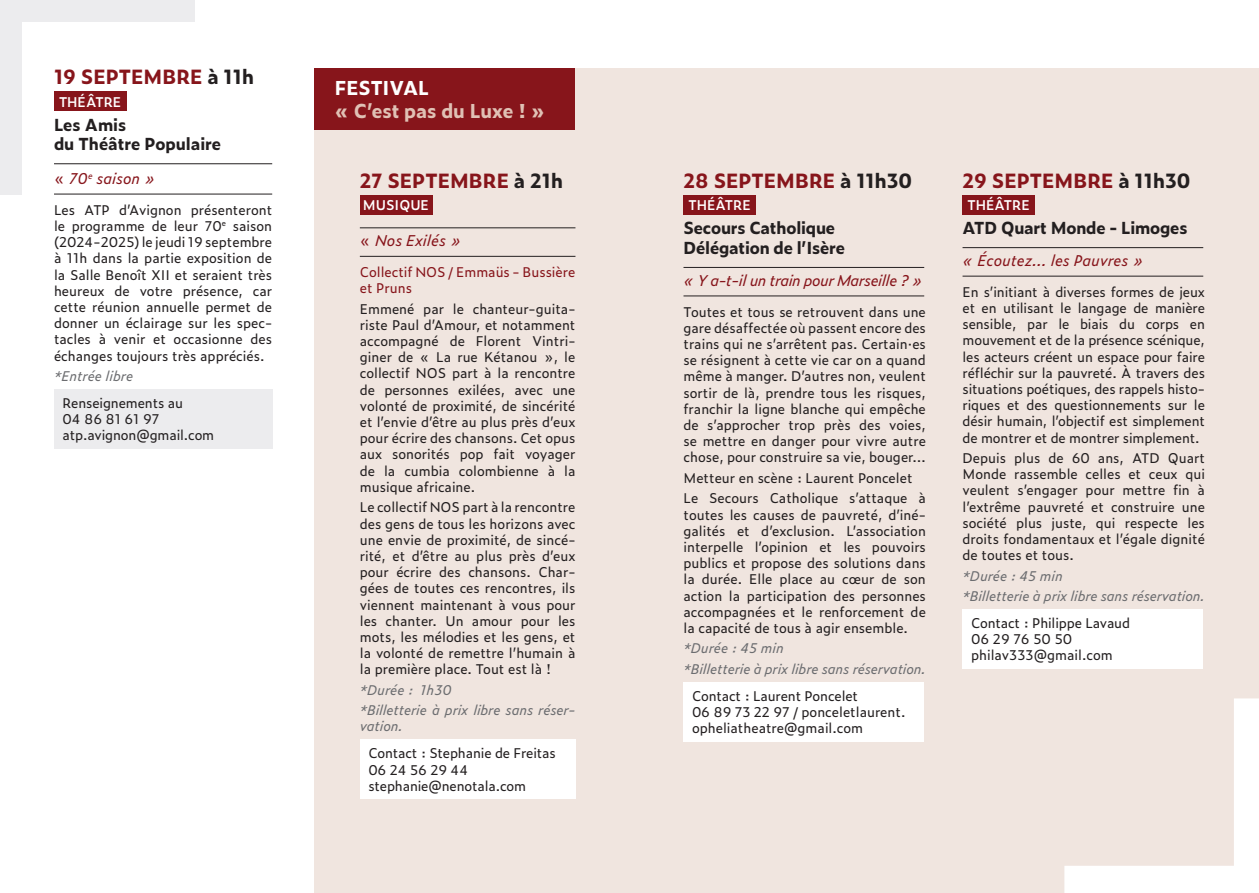
<style>
.page{position:relative;width:1259px;height:893px;background:#fff}
.page>*{position:absolute;margin:0;border:0;box-sizing:border-box;transform-origin:0 0}
.t1{font:700 19.5px "Zeitung Pro";color:#87151b}
.t2{font:700 19.05px/23px "Zeitung Pro";color:#e0c1b5}
.t3{font:700 16.5px/19.8px "Zeitung Pro";letter-spacing:-.01em;color:#231f20}
.t4{font:italic 15px "Zeitung Pro";color:#87151b}
.t5{font:italic 15px "Zeitung Pro";letter-spacing:-.03em;color:#87151b}
.t6{font:13.5px/16.2px "Zeitung Pro";color:#231f20;text-align:justify}
.t7{font:italic 13.5px/20.4px "Zeitung Pro";letter-spacing:-.01em;color:#6c6d70}
.t8{font:13.5px/16.2px "Zeitung Pro";color:#87151b}
.t9{font:600 13.5px "Zeitung Pro";color:#fff}
.s1{color:#231f20}
.s2{font-style:normal}
.s3{color:#fff}
</style>
<div class="page">
<div style="left:315px;top:69px;width:944px;height:824px;background:#f0e5df"></div>
<div style="left:0;top:0;width:195px;height:195px;background:#ececee"></div>
<div style="left:22px;top:22px;width:182px;height:182px;background:#fff"></div>
<div style="left:54px;top:92px;width:72px;height:19px;background:#87151b"></div>
<hr style="left:54px;top:163px;width:218px;height:1px;background:#231f20">
<hr style="left:54px;top:194px;width:218px;height:1px;background:#231f20">
<div style="left:54px;top:389px;width:218px;height:60px;background:#ececee"></div>
<div style="left:360px;top:195px;width:72px;height:20px;background:#87151b"></div>
<hr style="left:360px;top:228px;width:215px;height:1px;background:#231f20">
<hr style="left:360px;top:256px;width:215px;height:1px;background:#231f20">
<div style="left:360px;top:739px;width:215px;height:60px;background:#fff"></div>
<div style="left:683px;top:195px;width:73px;height:20px;background:#87151b"></div>
<hr style="left:683px;top:267px;width:241px;height:1px;background:#231f20">
<hr style="left:683px;top:296px;width:241px;height:1px;background:#231f20">
<div style="left:683px;top:682px;width:241px;height:60px;background:#fff"></div>
<div style="left:962px;top:195px;width:73px;height:20px;background:#87151b"></div>
<hr style="left:962px;top:247px;width:241px;height:1px;background:#231f20">
<hr style="left:962px;top:276px;width:241px;height:1px;background:#231f20">
<div style="left:962px;top:609px;width:241px;height:60px;background:#fff"></div>
<div style="left:315px;top:69px;width:260px;height:61px;background:#87151b"></div>
<svg style="left:1064px;top:698px;width:195px;height:195px"></svg>
<p class="t1" style="left:54px;top:61px;width:201px">19 SEPTEMBRE <span class="s1">à 11h</span></p>
<p class="t9" style="left:59px;top:91px;width:64px">THÉÂTRE</p>
<p class="t3" style="left:54px;top:114px;width:169px">Les Amis<br>du Théâtre Populaire</p>
<p class="t4" style="left:54px;top:167px;width:103px"><span class="s2">«</span> 70<sup>e</sup> saison »</p>
<p class="t6" style="left:54px;top:201px;width:220px">Les ATP d’Avignon présenteront le programme de leur 70<sup>e</sup> saison (2024-2025) le jeudi 19 septembre à 11h dans la partie exposition de la Salle Benoît XII et seraient très heureux de votre présence, car cette réunion annuelle permet de donner un éclairage sur les spec&shy;tacles à venir et occasionne des échanges toujours très appréciés.</p>
<p class="t7" style="left:54px;top:365px;width:81px">*Entrée libre</p>
<p class="t6" style="left:63px;top:394px;width:122px">Renseignements au<br>04 86 81 61 97</p>
<p class="t6" style="left:63px;top:427px;width:153px">atp.avignon@gmail.com</p>
<p class="t2" style="left:335px;top:76px;width:211px"><span class="s3">FESTIVAL<br></span>« C’est pas du Luxe ! »</p>
<p class="t1" style="left:360px;top:165px;width:205px">27 SEPTEMBRE <span class="s1">à 21h</span></p>
<p class="t9" style="left:363px;top:195px;width:68px">MUSIQUE</p>
<p class="t4" style="left:360px;top:229px;width:103px"><span class="s2">«</span> Nos Exilés »</p>
<p class="t8" style="left:360px;top:263px;width:217px">Collectif NOS / Emmaüs - Bussière et Pruns</p>
<p class="t6" style="left:360px;top:300px;width:217px">Emmené par le chanteur-guita&shy;riste Paul d’Amour, et notamment accompagné de Florent Vintri&shy;giner de « La rue Kétanou », le collectif NOS part à la rencontre de personnes exilées, avec une volonté de proximité, de sincérité et l’envie d’être au plus près d’eux pour écrire des chansons. Cet opus aux sonorités pop fait voyager de la cumbia colombienne à la musique africaine.</p>
<p class="t6" style="left:360px;top:499px;width:217px">Le collectif NOS part à la rencontre des gens de tous les horizons avec une envie de proximité, de sincé&shy;rité, et d’être au plus près d’eux pour écrire des chansons. Char&shy;gées de toutes ces rencontres, ils viennent maintenant à vous pour les chanter. Un amour pour les mots, les mélodies et les gens, et la volonté de remettre l’humain à la première place. Tout est là !</p>
<p class="t7" style="left:360px;top:679px;width:93px">*Durée : 1h30</p>
<p class="t7" style="left:360px;top:701px;width:217px;line-height:16.2px">*Billetterie à prix libre sans réser&shy;vation.</p>
<p class="t6" style="left:368px;top:745px;width:189px">Contact : Stephanie de Freitas</p>
<p class="t6" style="left:368px;top:761px;width:102px">06 24 56 29 44</p>
<p class="t6" style="left:368px;top:777px;width:159px">stephanie@nenotala.com</p>
<h1 class="t1" style="left:683px;top:165px;width:230px">28 SEPTEMBRE <span class="s1">à 11h30</span></h1>
<p class="t9" style="left:688px;top:195px;width:64px">THÉÂTRE</p>
<p class="t3" style="left:683px;top:217px;width:163px">Secours Catholique<br>Délégation de l’Isère</p>
<p class="t5" style="left:683px;top:269px;width:240px">« Y a-t-il un train pour Marseille ? »</p>
<p class="t6" style="left:683px;top:303px;width:244px">Toutes et tous se retrouvent dans une gare désaffectée où passent encore des trains qui ne s’arrêtent pas. Certain·es se résignent à cette vie car on a quand même à manger. D’autres non, veulent sortir de là, prendre tous les risques, franchir la ligne blanche qui empêche de s’approcher trop près des voies, se mettre en danger pour vivre autre chose, pour construire sa vie, bouger…</p>
<p class="t6" style="left:683px;top:467px;width:244px;line-height:20.4px">Metteur en scène : Laurent Poncelet<br>Le Secours Catholique s’attaque à</p>
<p class="t6" style="left:683px;top:506px;width:244px">toutes les causes de pauvreté, d’iné&shy;galités et d’exclusion. L’association interpelle l’opinion et les pouvoirs publics et propose des solutions dans la durée. Elle place au cœur de son action la participation des personnes accompagnées et le renforcement de la capacité de tous à agir ensemble.</p>
<p class="t7" style="left:683px;top:638px;width:244px">*Durée : 45 min<br>*Billetterie à prix libre sans réservation.</p>
<p class="t6" style="left:692px;top:687px;width:215px;text-align:left">Contact : Laurent Poncelet<br>06 89 73 22 97 / ponceletlaurent. opheliatheatre@gmail.com</p>
<h1 class="t1" style="left:962px;top:165px;width:229px">29 SEPTEMBRE <span class="s1">à 11h30</span></h1>
<p class="t9" style="left:967px;top:195px;width:64px">THÉÂTRE</p>
<p class="t3" style="left:962px;top:217px;width:226px">ATD Quart Monde - Limoges</p>
<p class="t4" style="left:962px;top:249px;width:182px">« Écoutez… les Pauvres »</p>
<p class="t6" style="left:962px;top:283px;width:244px">En s’initiant à diverses formes de jeux et en utilisant le langage de manière sensible, par le biais du corps en mouvement et de la présence scénique, les acteurs créent un espace pour faire réfléchir sur la pauvreté. À travers des situations poétiques, des rappels histo&shy;riques et des questionnements sur le désir humain, l’objectif est simplement de montrer et de montrer simplement.</p>
<p class="t6" style="left:962px;top:449px;width:244px">Depuis plus de 60 ans, ATD Quart Monde rassemble celles et ceux qui veulent s’engager pour mettre fin à l’extrême pauvreté et construire une société plus juste, qui respecte les droits fondamentaux et l’égale dignité de toutes et tous.</p>
<p class="t7" style="left:962px;top:565px;width:244px">*Durée : 45 min<br>*Billetterie à prix libre sans réservation.</p>
<p class="t6" style="left:971px;top:614px;width:161px">Contact : Philippe Lavaud</p>
<p class="t6" style="left:971px;top:631px;width:103px">06 29 76 50 50</p>
<p class="t6" style="left:971px;top:647px;width:143px">philav333@gmail.com</p>
</div>
